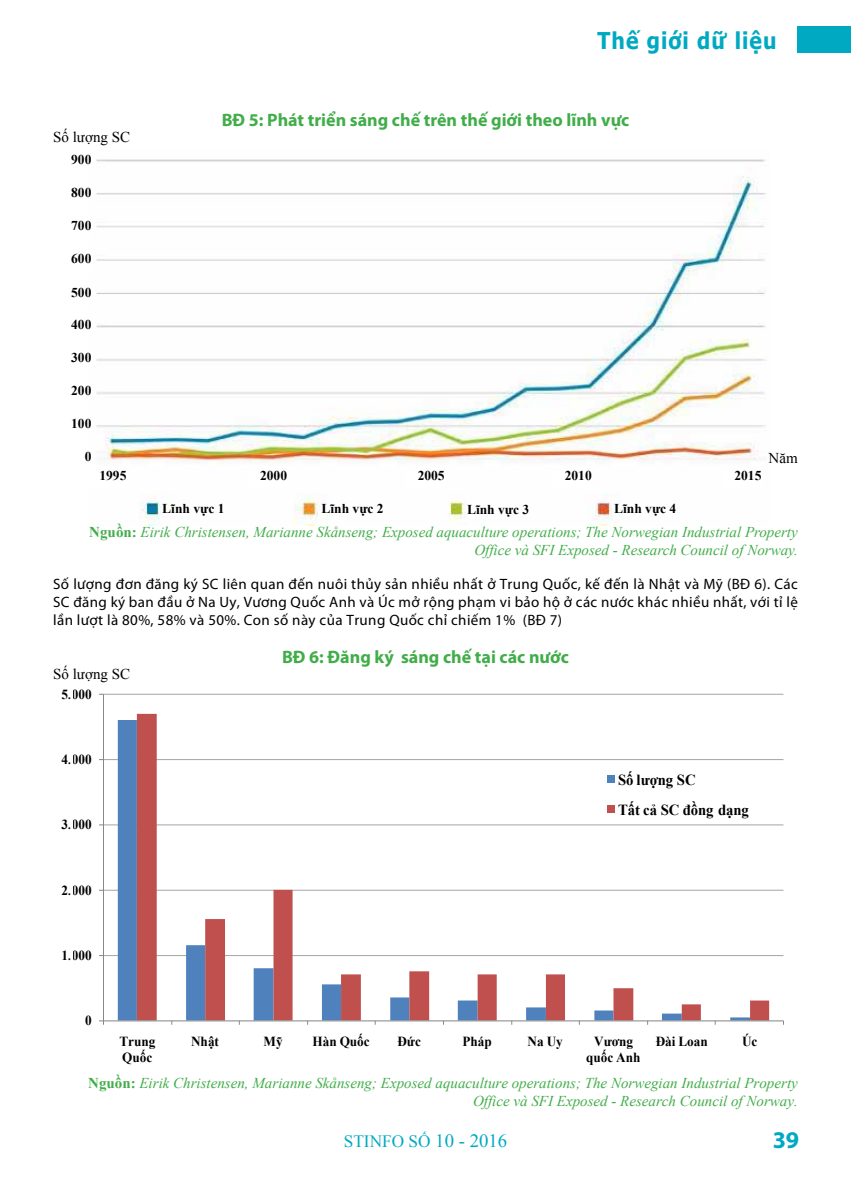
<style>
.page{position:relative;width:851px;height:1191px;background:#fff}
.page>*{position:absolute;margin:0;border:0;box-sizing:border-box;transform-origin:0 0}
.t1{font:700 24px "Myriad Pro";color:#00a9c2}
.t2{font:700 23.1px "Tahoma";letter-spacing:.05em;color:#00a9c2;scale:.91 1}
.t3{font:700 18px "Myriad Pro";color:#41ad49}
.t4{font:17.25px "Times New Roman";color:#00a9c2}
.t5{font:700 15.3px/30.2px "Times New Roman";letter-spacing:-.005em;color:#000;scale:.96 1}
.t6{font:italic 15px/18px "Times New Roman";color:#41ad49;text-align:right}
.t7{font:15px/18px "Myriad Pro";letter-spacing:.025em;color:#000;text-align:justify}
.t8{font:15px "Times New Roman";color:#000}
.t9{font:700 13.8px/16.2px "Times New Roman";color:#000;scale:.96 1}
.t10{font:700 13.5px "Times New Roman";color:#000}
.s1{font-weight:700;font-style:normal}
.s2{font-size:18.75px}
</style>
<div class="page">
<div style="left:797px;top:26px;width:53px;height:27px;background:#00a9c2"></div>
<hr style="left:103px;top:955px;width:680px;height:1px;background:#a6a6a6">
<hr style="left:103px;top:890px;width:680px;height:1px;background:#a6a6a6">
<hr style="left:103px;top:824px;width:680px;height:1px;background:#a6a6a6">
<hr style="left:103px;top:759px;width:680px;height:1px;background:#a6a6a6">
<hr style="left:103px;top:694px;width:680px;height:1px;background:#a6a6a6">
<div style="left:118px;top:720px;width:19px;height:300px;background:#4f81bd"></div>
<svg style="left:137px;top:714px;width:632px;height:306px"></svg>
<hr style="left:103px;top:694px;width:1px;height:327px;background:#868686">
<hr style="left:103px;top:1020px;width:680px;height:1px;background:#868686">
<div style="left:607px;top:775px;width:8px;height:8px;background:#4f81bd"></div>
<div style="left:607px;top:805px;width:8px;height:8px;background:#c0504d"></div>
<img style="left:96px;top:159px;width:671px;height:367px">
<div style="left:723px;top:471px;width:38px;height:16px;background:#fff"></div>
<div style="left:88px;top:471px;width:38px;height:16px;background:#fff"></div>
<div style="left:249px;top:471px;width:38px;height:16px;background:#fff"></div>
<div style="left:406px;top:471px;width:38px;height:16px;background:#fff"></div>
<div style="left:553px;top:471px;width:38px;height:16px;background:#fff"></div>
<h2 class="t2" style="left:597px;top:24px;width:198px">Thế giới dữ liệu</h2>
<p class="t3" style="left:222px;top:108px;width:409px">BĐ 5: Phát triển sáng chế trên thế giới theo lĩnh vực</p>
<p class="t8" style="left:53px;top:127px;width:78px">Số lượng SC</p>
<p class="t10" style="left:71px;top:150px;width:22px">900</p>
<p class="t10" style="left:71px;top:183px;width:22px">800</p>
<p class="t10" style="left:71px;top:216px;width:22px">700</p>
<p class="t10" style="left:71px;top:249px;width:22px">600</p>
<p class="t10" style="left:71px;top:283px;width:22px">500</p>
<p class="t10" style="left:71px;top:315px;width:22px">400</p>
<p class="t10" style="left:71px;top:348px;width:22px">300</p>
<p class="t10" style="left:71px;top:381px;width:22px">200</p>
<p class="t10" style="left:71px;top:414px;width:22px">100</p>
<p class="t10" style="left:85px;top:447px;width:8px">0</p>
<p class="t10" style="left:99px;top:466px;width:28px">1995</p>
<p class="t10" style="left:260px;top:466px;width:28px">2000</p>
<p class="t10" style="left:417px;top:466px;width:28px">2005</p>
<p class="t10" style="left:564px;top:466px;width:28px">2010</p>
<p class="t10" style="left:734px;top:466px;width:28px">2015</p>
<p class="t10" style="left:162px;top:499px;width:64px">Lĩnh vực 1</p>
<p class="t10" style="left:321px;top:499px;width:64px">Lĩnh vực 2</p>
<p class="t10" style="left:467px;top:500px;width:64px">Lĩnh vực 3</p>
<p class="t10" style="left:614px;top:499px;width:64px">Lĩnh vực 4</p>
<p class="t8" style="left:768px;top:448px;width:31px">Năm</p>
<p class="t6" style="left:89px;top:522px;width:709px"><span class="s1">Nguồn:</span> Eirik Christensen, Marianne Skånseng; Exposed aquaculture operations; The Norwegian Industrial Property<br>Office và SFI Exposed - Research Council of Norway.</p>
<p class="t7" style="left:53px;top:574px;width:746px">Số lượng đơn đăng ký SC liên quan đến nuôi thủy sản nhiều nhất ở Trung Quốc, kế đến là Nhật và Mỹ (BĐ 6). Các SC đăng ký ban đầu ở Na Uy, Vương Quốc Anh và Úc mở rộng phạm vi bảo hộ ở các nước khác nhiều nhất, với tỉ lệ lần lượt là 80%, 58% và 50%. Con số này của Trung Quốc chỉ chiếm 1% (BĐ 7)</p>
<p class="t3" style="left:282px;top:645px;width:288px">BĐ 6: Đăng ký sáng chế tại các nước</p>
<p class="t8" style="left:53px;top:664px;width:78px">Số lượng SC</p>
<p class="t9" style="left:62px;top:685px;width:33px">5,000</p>
<p class="t7" style="left:68px;top:684px;width:5px">.</p>
<p class="t9" style="left:62px;top:751px;width:33px">4,000</p>
<p class="t7" style="left:68px;top:749px;width:5px">.</p>
<p class="t9" style="left:62px;top:816px;width:33px">3,000</p>
<p class="t7" style="left:68px;top:815px;width:5px">.</p>
<p class="t9" style="left:62px;top:881px;width:33px">2,000</p>
<p class="t7" style="left:68px;top:880px;width:5px">.</p>
<p class="t9" style="left:62px;top:947px;width:33px">1,000</p>
<p class="t7" style="left:68px;top:945px;width:5px">.</p>
<p class="t9" style="left:85px;top:1012px;width:8px">0</p>
<p class="t5" style="left:618px;top:764px;width:138px">Số lượng SC<br>Tất cả SC đồng dạng</p>
<p class="t9" style="left:119px;top:1032px;width:39px">Trung<br>Quốc</p>
<p class="t9" style="left:191px;top:1032px;width:31px">Nhật</p>
<p class="t9" style="left:263px;top:1032px;width:21px">Mỹ</p>
<p class="t9" style="left:312px;top:1032px;width:61px">Hàn Quốc</p>
<p class="t9" style="left:397px;top:1032px;width:26px">Đức</p>
<p class="t9" style="left:462px;top:1032px;width:32px">Pháp</p>
<p class="t9" style="left:527px;top:1032px;width:38px">Na Uy</p>
<p class="t9" style="left:586px;top:1032px;width:58px;text-align:center">Vương quốc Anh</p>
<p class="t9" style="left:655px;top:1032px;width:56px">Đài Loan</p>
<p class="t9" style="left:742px;top:1032px;width:18px">Úc</p>
<p class="t6" style="left:88px;top:1073px;width:711px"><span class="s1">Nguồn:</span> Eirik Christensen, Marianne Skånseng; Exposed aquaculture operations; The Norwegian Industrial Property<br>Office và SFI Exposed - Research Council of Norway.</p>
<p class="t4" style="left:344px;top:1130px;width:165px">STinfo SỐ <span class="s2">10 - 2016</span></p>
<h1 class="t1" style="left:772px;top:1124px;width:28px">39</h1>
</div>
